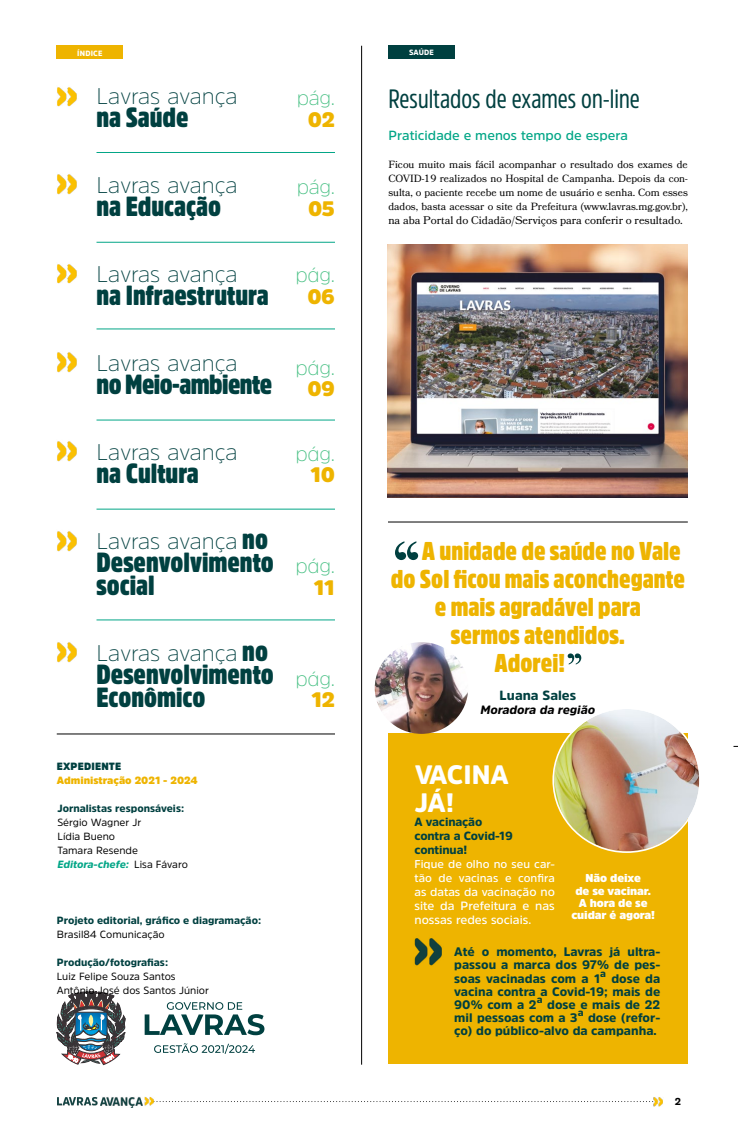
<style>
.page{position:relative;width:738px;height:1134px;background:#fff}
.page>*{position:absolute;margin:0;border:0;box-sizing:border-box;transform-origin:0 0}
.t1{font:900 27.4px/23.1px "Amsi Pro Cond";color:#004040}
.t2{font:900 27.4px "Amsi Pro Cond";letter-spacing:-.02em;color:#004040}
.t3{font:26.5px "Amsi Pro Cond";color:#004040}
.t4{font:900 26.5px/28px "Amsi Pro";letter-spacing:-.01em;color:#fff}
.t5{font:900 25.5px "Amsi Pro Cond";color:#eeb400}
.t6{font:200 22.7px "Amsi Pro";color:#004040}
.t7{font:200 20.8px "Amsi Pro";letter-spacing:-.02em;color:#45bf82}
.t8{font:900 20.8px "Amsi Pro";letter-spacing:-.02em;color:#eeb400}
.t9{font:600 13.2px "Amsi Pro";color:#03a687}
.t10{font:900 13.2px "Amsi Pro";color:#004040}
.t11{font:900 12.3px/13.2px "Amsi Pro";color:#004040;text-align:justify}
.t12{font:600 12px/14px "Amsi Pro";color:#fff}
.t13{font:italic 900 12px "Amsi Pro";color:#000}
.t14{font:900 11.8px/14px "Amsi Pro";letter-spacing:-.01em;color:#004040}
.t15{font:600 11.6px "Amsi Pro";color:#fff}
.t16{font:900 11.3px/12.3px "Amsi Pro";letter-spacing:-.01em;color:#fff;text-align:center}
.t17{font:600 11.3px/14px "Amsi Pro";color:#fff}
.t18{font:11px "Bookmania";color:#000}
.t19{font:10.4px/14px "Bookmania";color:#000;text-align:justify}
.t20{font:10.4px/14px "Amsi Pro";color:#000}
.t21{font:900 10.4px "Amsi Pro";color:#004040}
.t22{font:900 10.4px "Amsi Pro";color:#eeb400}
.t23{font:900 10.4px "Amsi Pro";letter-spacing:.02em;color:#004040}
.t24{font:900 10px "Amsi Pro";color:#000}
.t25{font:900 7.6px "Amsi Pro";letter-spacing:.02em;color:#fff}
.s1{font-family:"Amsi Pro Cond";font-weight:900;font-size:27.4px}
.s2{font-weight:900;font-style:italic;color:#03a687}
.s3{font-size:12px}
</style>
<div class="page">
<img style="left:57px;top:1097px;width:41px;height:9px">
<img style="left:100px;top:1097px;width:42px;height:10px">
<svg style="left:145px;top:1097px;width:518px;height:10px"></svg>
<div style="left:388px;top:46px;width:66px;height:13px;background:#004040"></div>
<div style="left:57px;top:46px;width:66px;height:13px;background:#eeb400"></div>
<hr style="left:387px;top:522px;width:300px;height:1px;background:#000">
<hr style="left:57px;top:734px;width:278px;height:1px;background:#000">
<hr style="left:361px;top:46px;width:1px;height:1019px;background:#000">
<hr style="left:96px;top:152px;width:239px;height:1px;background:#03a687">
<hr style="left:96px;top:329px;width:239px;height:1px;background:#03a687">
<hr style="left:96px;top:242px;width:239px;height:1px;background:#03a687">
<hr style="left:96px;top:420px;width:239px;height:1px;background:#03a687">
<hr style="left:96px;top:509px;width:239px;height:1px;background:#03a687">
<hr style="left:96px;top:620px;width:239px;height:1px;background:#03a687">
<img style="left:387px;top:244px;width:300px;height:253px">
<svg style="left:154px;top:1043px;width:101px;height:11px"></svg>
<svg style="left:144px;top:1002px;width:120px;height:33px"></svg>
<img style="left:57px;top:991px;width:69px;height:74px">
<svg style="left:395px;top:541px;width:23px;height:19px"></svg>
<svg style="left:567px;top:653px;width:14px;height:11px"></svg>
<div style="left:387px;top:734px;width:300px;height:330px;background:#eeb400"></div>
<img style="left:553px;top:710px;width:144px;height:141px">
<img style="left:57px;top:87px;width:20px;height:20px">
<img style="left:57px;top:264px;width:20px;height:20px">
<img style="left:57px;top:441px;width:20px;height:20px">
<img style="left:57px;top:174px;width:20px;height:20px">
<img style="left:57px;top:352px;width:20px;height:20px">
<img style="left:57px;top:531px;width:20px;height:20px">
<img style="left:57px;top:642px;width:20px;height:21px">
<img style="left:414px;top:938px;width:28px;height:28px">
<img style="left:374px;top:642px;width:94px;height:92px">
<p class="t25" style="left:77px;top:48px;width:27px">ÍNDICE</p>
<p class="t25" style="left:408px;top:48px;width:26px">SAÚDE</p>
<h3 class="t6" style="left:96px;top:80px;width:142px">Lavras avança</h3>
<h1 class="t1" style="left:96px;top:105px;width:93px">na Saúde</h1>
<h3 class="t6" style="left:96px;top:169px;width:142px">Lavras avança</h3>
<h1 class="t1" style="left:96px;top:194px;width:126px">na Educação</h1>
<h3 class="t6" style="left:96px;top:258px;width:142px">Lavras avança</h3>
<h1 class="t1" style="left:96px;top:283px;width:173px">na Infraestrutura</h1>
<h3 class="t6" style="left:96px;top:347px;width:142px">Lavras avança</h3>
<h1 class="t2" style="left:96px;top:366px;width:177px">no Meio-ambiente</h1>
<h3 class="t6" style="left:96px;top:436px;width:142px">Lavras avança</h3>
<h1 class="t1" style="left:96px;top:461px;width:104px">na Cultura</h1>
<h3 class="t6" style="left:96px;top:525px;width:173px">Lavras avança <span class="s1">no</span></h3>
<h1 class="t1" style="left:96px;top:550px;width:179px">Desenvolvimento social</h1>
<h3 class="t6" style="left:96px;top:637px;width:173px">Lavras avança <span class="s1">no</span></h3>
<h1 class="t1" style="left:96px;top:662px;width:179px">Desenvolvimento<br>Econômico</h1>
<p class="t23" style="left:57px;top:759px;width:66px">EXPEDIENTE</p>
<p class="t22" style="left:57px;top:773px;width:142px">Administração 2021 - 2024</p>
<p class="t21" style="left:57px;top:801px;width:128px">Jornalistas responsáveis:</p>
<p class="t20" style="left:57px;top:815px;width:132px">Sérgio Wagner Jr<br>Lídia Bueno<br>Tamara Resende<br><span class="s2">Editora-chefe:</span> Lisa Fávaro</p>
<p class="t21" style="left:57px;top:913px;width:206px">Projeto editorial, gráfico e diagramação:</p>
<p class="t20" style="left:57px;top:927px;width:109px">Brasil84 Comunicação</p>
<p class="t21" style="left:57px;top:955px;width:113px">Produção/fotografias:</p>
<p class="t20" style="left:57px;top:969px;width:154px">Luiz Felipe Souza Santos<br>Antônio José dos Santos Júnior</p>
<h3 class="t7" style="left:296px;top:83px;width:40px">pág.</h3>
<h3 class="t8" style="left:308px;top:105px;width:28px">02</h3>
<h3 class="t7" style="left:296px;top:172px;width:40px">pág.</h3>
<h3 class="t8" style="left:308px;top:194px;width:28px">05</h3>
<h3 class="t7" style="left:295px;top:260px;width:41px">pág.</h3>
<h3 class="t8" style="left:307px;top:282px;width:29px">06</h3>
<h3 class="t7" style="left:295px;top:353px;width:41px">pág.</h3>
<h3 class="t8" style="left:307px;top:375px;width:29px">09</h3>
<h3 class="t7" style="left:295px;top:439px;width:41px">pág.</h3>
<h3 class="t8" style="left:310px;top:461px;width:26px">10</h3>
<h3 class="t7" style="left:295px;top:551px;width:41px">pág.</h3>
<h3 class="t8" style="left:314px;top:573px;width:23px">11</h3>
<h3 class="t7" style="left:295px;top:664px;width:41px">pág.</h3>
<h3 class="t8" style="left:311px;top:686px;width:25px">12</h3>
<h2 class="t3" style="left:388px;top:81px;width:253px">Resultados de exames on-line</h2>
<p class="t9" style="left:388px;top:126px;width:241px">Praticidade e menos tempo de espera</p>
<p class="t19" style="left:388px;top:157px;width:301px">Ficou muito mais fácil acompanhar o resultado dos exames de COVID-19 realizados no Hospital de Campanha. Depois da con&shy;sulta, o paciente recebe um nome de usuário e senha. Com esses dados, basta acessar o site da Prefeitura (www.lavras.mg.gov.br),</p>
<p class="t18" style="left:388px;top:214px;width:296px">na aba Portal do Cidadão/Serviços para conferir o resultado.</p>
<h3 class="t5" style="left:421px;top:534px;width:260px">A unidade de saúde no Vale</h3>
<h3 class="t5" style="left:390px;top:562px;width:295px">do Sol ficou mais aconchegante</h3>
<h3 class="t5" style="left:434px;top:589px;width:207px">e mais agradável para</h3>
<h3 class="t5" style="left:450px;top:618px;width:175px">sermos atendidos.</h3>
<h3 class="t5" style="left:494px;top:646px;width:72px">Adorei!</h3>
<p class="t10" style="left:499px;top:686px;width:78px">Luana Sales</p>
<p class="t13" style="left:480px;top:701px;width:116px">Moradora da região</p>
<h2 class="t4" style="left:414px;top:760px;width:96px">VACINA<br>JÁ!</h2>
<p class="t14" style="left:414px;top:815px;width:100px">A vacinação contra a Covid-19 continua!</p>
<p class="t17" style="left:414px;top:857px;width:142px">Fique de olho no seu car&shy;tão de vacinas e confira</p>
<p class="t15" style="left:414px;top:884px;width:142px">as datas da vacina<span class="s3">ção no</span></p>
<p class="t12" style="left:414px;top:899px;width:142px">site da Prefeitura e nas nossas redes sociais.</p>
<p class="t16" style="left:571px;top:872px;width:85px">Não deixe<br>de se vacinar.<br>A hora de se cuidar é agora!</p>
<p class="t11" style="left:454px;top:945px;width:207px">Até o momento, Lavras já ultra&shy;passou a marca dos 97% de pes&shy;soas vacinadas com a 1ª dose da vacina contra a Covid-19; mais de 90% com a 2ª dose e mais de 22 mil pessoas com a 3ª dose (refor&shy;ço) do público-alvo da campanha.</p>
<p class="t24" style="left:674px;top:1095px;width:8px">2</p>
</div>
